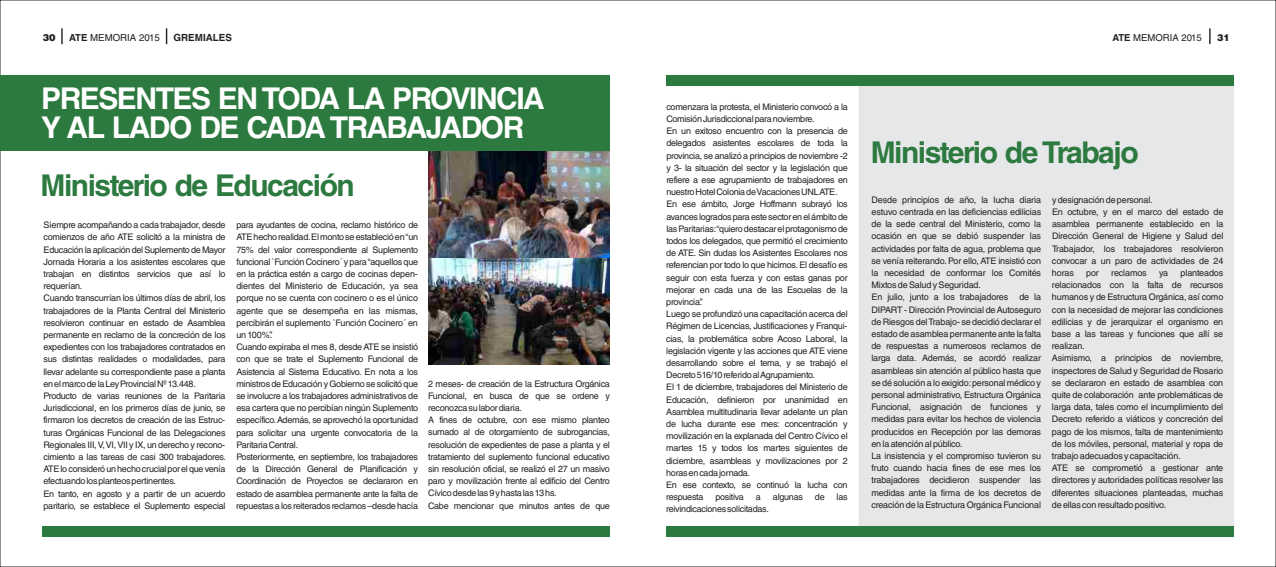
<style>
.page{position:relative;width:1276px;height:567px;background:#fff}
.page>*{position:absolute;margin:0;border:0;box-sizing:border-box;transform-origin:0 0}
.t1{font:700 30px/29.3px "Helvetica LT Std";letter-spacing:-.05em;color:#fff}
.t2{font:700 30px "Helvetica LT Std";letter-spacing:-.05em;color:#2c7a3f}
.t3{font:700 9.8px "Helvetica LT Std";color:#231f20}
.t4{font:9.6px "Helvetica LT Std";color:#231f20}
.t5{font:900 9.6px "Helvetica LT Std";color:#231f20}
.t6{font:9.5px "Helvetica LT Std";color:#231f20}
.t7{font:900 9.5px "Helvetica LT Std";color:#231f20}
.t8{font:9px/12.2px "Helvetica LT Std";letter-spacing:-.03em;color:#231f20}
.s1{font-weight:700}
</style>
<div class="page">
<img style="left:428px;top:151px;width:181px;height:107px">
<img style="left:428px;top:258px;width:181px;height:107px">
<div style="left:859px;top:86px;width:374px;height:440px;background:#e6e7e8"></div>
<svg style="left:61px;top:28px;width:2px;height:16px"></svg>
<svg style="left:1209px;top:28px;width:1px;height:16px"></svg>
<svg style="left:166px;top:28px;width:1px;height:16px"></svg>
<div style="left:0;top:75px;width:609px;height:76px;background:#2c7a3f"></div>
<div style="left:666px;top:75px;width:567px;height:11px;background:#2c7a3f"></div>
<div style="left:666px;top:526px;width:567px;height:11px;background:#2c7a3f"></div>
<div style="left:43px;top:526px;width:567px;height:11px;background:#2c7a3f"></div>
<p class="t5" style="left:43px;top:34px;width:14px">30</p>
<p class="t3" style="left:173px;top:34px;width:60px">GREMIALES</p>
<p class="t7" style="left:1217px;top:34px;width:14px">31</p>
<p class="t4" style="left:69px;top:34px;width:92px"><span class="s1">ATE</span> MEMORIA 2015</p>
<p class="t6" style="left:1112px;top:34px;width:91px"><span class="s1">ATE</span> MEMORIA 2015</p>
<h1 class="t1" style="left:41px;top:87px;width:505px">PRESENTES EN TODA LA PROVINCIA<br>Y AL LADO DE CADA TRABAJADOR</h1>
<h1 class="t2" style="left:41px;top:175px;width:316px">Ministerio de Educación</h1>
<p class="t8" style="left:43px;top:220px;width:184px">Siempre acompañando a cada trabajador, desde comienzos de año ATE solicitó a la ministra de Educación la aplicación del Suplemento de Mayor Jornada Horaria a los asistentes escolares que trabajan en distintos servicios que así lo requerían.<br>Cuando transcurrían los últimos días de abril, los trabajadores de la Planta Central del Ministerio resolvieron continuar en estado de Asamblea permanente en reclamo de la concreción de los expedientes con los trabajadores contratados en sus distintas realidades o modalidades, para llevar adelante su correspondiente pase a planta enelmarcodelaLeyProvincialNº13.448.<br>Producto de varias reuniones de la Paritaria Jurisdiccional, en los primeros días de junio, se firmaron los decretos de creación de las Estruc&shy;turas Orgánicas Funcional de las Delegaciones Regionales III,V,VI,VII y IX, un derecho y recono&shy;cimiento a las tareas de casi 300 trabajadores.<br>ATEloconsideróunhechocrucialporelquevenía efectuandolosplanteospertinentes.<br>En tanto, en agosto y a partir de un acuerdo paritario, se establece el Suplemento especial</p>
<p class="t8" style="left:236px;top:220px;width:183px">para ayudantes de cocina, reclamo histórico de ATE hecho realidad.El monto se estableció en“un 75% del valor correspondiente al Suplemento funcional `Función Cocinero´ y para“aquellos que en la práctica estén a cargo de cocinas depen&shy;dientes del Ministerio de Educación, ya sea porque no se cuenta con cocinero o es el único agente que se desempeña en las mismas, percibirán el suplemento `Función Cocinero´ en un100%”.<br>Cuando expiraba el mes 8, desde ATE se insistió con que se trate el Suplemento Funcional de Asistencia al Sistema Educativo. En nota a los ministros de Educación y Gobierno se solicitó que se involucre a los trabajadores administrativos de esa cartera que no percibían ningún Suplemento específico.Además, se aprovechó la oportunidad para solicitar una urgente convocatoria de la ParitariaCentral.<br>Posteriormente, en septiembre, los trabajadores de la Dirección General de Planificación y Coordinación de Proyectos se declararon en estado de asamblea permanente ante la falta de repuestas a los reiterados reclamos –desde hacía</p>
<p class="t8" style="left:428px;top:379px;width:183px">2 meses- de creación de la Estructura Orgánica Funcional, en busca de que se ordene y reconozcasulabordiaria.<br>A fines de octubre, con ese mismo planteo sumado al de otorgamiento de subrogancias, resolución de expedientes de pase a planta y el tratamiento del suplemento funcional educativo sin resolución oficial, se realizó el 27 un masivo paro y movilización frente al edificio del Centro Cívicodesdelas9yhastalas13hs.<br>Cabe mencionar que minutos antes de que</p>
<p class="t8" style="left:666px;top:102px;width:183px">comenzara la protesta, el Ministerio convocó a la ComisiónJurisdiccionalparanoviembre.<br>En un exitoso encuentro con la presencia de delegados asistentes escolares de toda la provincia, se analizó a principios de noviembre -2 y 3- la situación del sector y la legislación que refiere a ese agrupamiento de trabajadores en nuestroHotelColoniadeVacacionesUNLATE.<br>En ese ámbito, Jorge Hoffmann subrayó los avances logradosparaestesectorenelámbitode lasParitarias:“quierodestacarelprotagonismode todos los delegados, que permitió el crecimiento de ATE. Sin dudas los Asistentes Escolares nos referencian por todo lo que hicimos. El desafío es seguir con esta fuerza y con estas ganas por mejorar en cada una de las Escuelas de la provincia”.<br>Luego se profundizó una capacitación acerca del Régimen de Licencias, Justificaciones y Franqui&shy;cias, la problemática sobre Acoso Laboral, la legislación vigente y las acciones que ATE viene desarrollando sobre el tema, y se trabajó el Decreto516/10referidoalAgrupamiento.<br>El 1 de diciembre, trabajadores del Ministerio de Educación, definieron por unanimidad en Asamblea multitudinaria llevar adelante un plan de lucha durante ese mes: concentración y movilización en la explanada del Centro Cívico el martes 15 y todos los martes siguientes de diciembre, asambleas y movilizaciones por 2 horasencadajornada.<br>En ese contexto, se continuó la lucha con respuesta</p>
<p class="t8" style="left:715px;top:492px;width:30px">positiva</p>
<p class="t8" style="left:756px;top:492px;width:7px">a</p>
<p class="t8" style="left:773px;top:492px;width:32px">algunas</p>
<p class="t8" style="left:815px;top:492px;width:11px">de</p>
<p class="t8" style="left:836px;top:492px;width:13px">las</p>
<p class="t8" style="left:666px;top:504px;width:104px">reivindicacionessolicitadas.</p>
<h1 class="t2" style="left:870px;top:142px;width:269px">Ministerio de Trabajo</h1>
<p class="t8" style="left:871px;top:195px;width:171px">Desde principios de año, la lucha diaria estuvo centrada en las deficiencias edilicias de la sede central del Ministerio, como la ocasión en que se debió suspender las actividades por falta de agua, problema que se venía reiterando. Por ello, ATE insistió con la necesidad de conformar los Comités Mixtos deSalud ySeguridad.<br>En julio, junto a los trabajadores de la DIPART - Dirección Provincial deAutoseguro de Riesgos delTrabajo- se decidió declarar el estado de asamblea permanente ante la falta de respuestas a numerosos reclamos de larga data. Además, se acordó realizar asambleas sin atención al público hasta que se dé solución a lo exigido:personal médico y personal administrativo, Estructura Orgánica Funcional, asignación de funciones y medidas para evitar los hechos de violencia producidos en Recepción por las demoras enla atenciónal público.<br>La insistencia y el compromiso tuvieron su fruto cuando hacia fines de ese mes los trabajadores decidieron suspender las medidas ante la firma de los decretos de creación de la Estructura Orgánica Funcional</p>
<p class="t8" style="left:1052px;top:195px;width:173px">ydesignación de personal.<br>En octubre, y en el marco del estado de asamblea permanente establecido en la<br>Dirección General de Higiene y Salud del<br>Trabajador, los trabajadores resolvieron convocar a un paro de actividades de 24 horas</p>
<p class="t8" style="left:1052px;top:268px;width:173px;text-indent:129px">planteados relacionados con la falta de recursos humanos y de Estructura Orgánica, así como con la necesidad de mejorar las condiciones edilicias y de jerarquizar el organismo en base a las tareas y funciones que allí se realizan.<br>Asimismo, a principios de noviembre, inspectores de Salud y Seguridad de Rosario se declararon en estado de asamblea con quite de colaboración ante problemáticas de larga data, tales como el incumplimiento del Decreto referido a viáticos y concreción del pago de los mismos, falta de mantenimiento de los móviles, personal, material y ropa de trabajoadecuados y capacitación.<br>ATE se comprometió a gestionar ante directores y autoridades políticas resolver las diferentes situaciones planteadas, muchas deellas conresultado positivo.</p>
<p class="t8" style="left:1086px;top:268px;width:14px">por</p>
<p class="t8" style="left:1111px;top:268px;width:37px">reclamos</p>
<p class="t8" style="left:1159px;top:268px;width:11px">ya</p>
</div>
